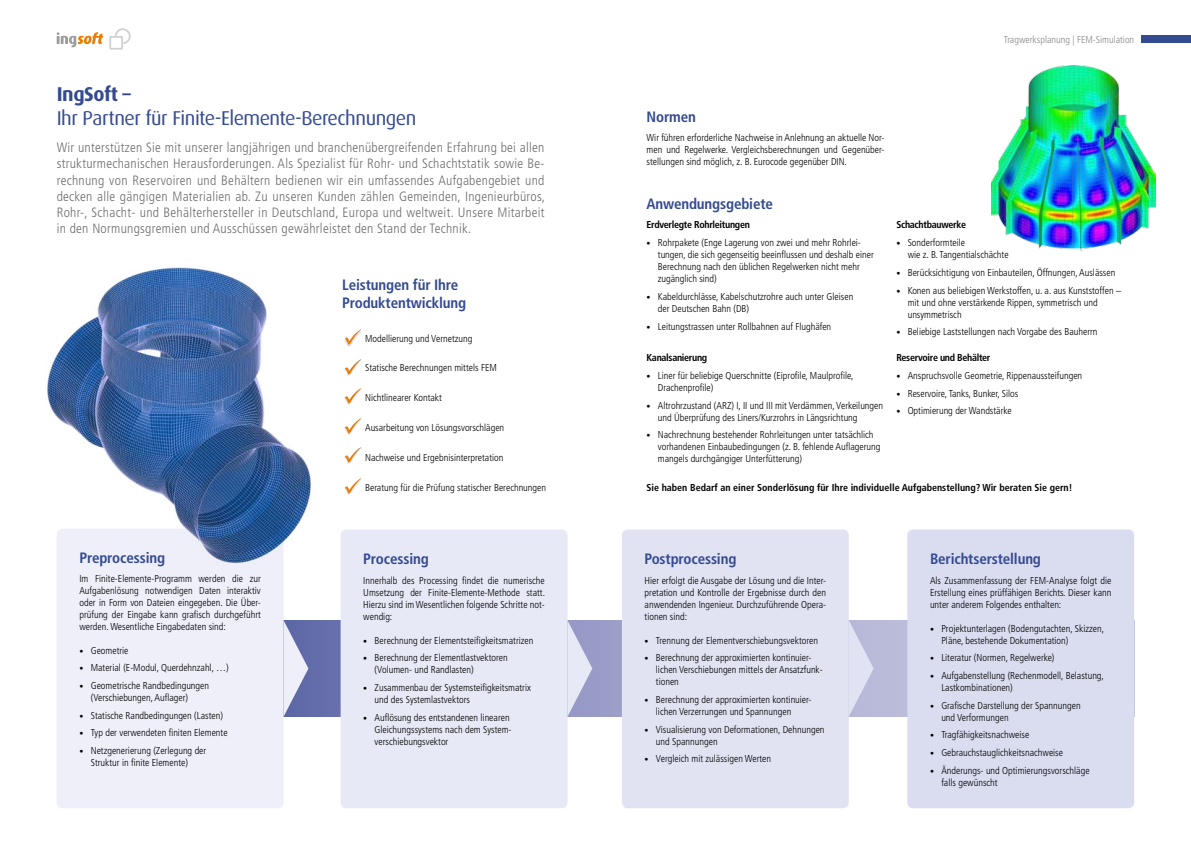
<style>
.page{position:relative;width:1191px;height:842px;background:#fff}
.page>*{position:absolute;margin:0;border:0;box-sizing:border-box;transform-origin:0 0}
.t1{font:20px "Dax";letter-spacing:-.025em;color:#344a91}
.t2{font:700 20px "Dax";letter-spacing:-.02em;color:#344a91}
.t3{font:700 condensed 15px/18px "Frutiger";letter-spacing:-.01em;color:#344a91}
.t4{font:300 condensed 13.5px/16.2px "Frutiger";letter-spacing:.02em;color:#6e6e6e;text-align:justify}
.t5{font:300 condensed 10px/12px "Frutiger";color:#000}
.t6{font:700 condensed 10px "Frutiger";letter-spacing:-.01em;color:#000}
.t7{font:700 condensed 10px "Frutiger";letter-spacing:-.03em;color:#000}
.t8{font:300 condensed 10px "Frutiger";color:#868786}
.s1{font-size:8px}
</style>
<div class="page">
<svg style="left:308px;top:620px;width:599px;height:97px;background:#9497c4"></svg>
<div style="left:907px;top:529px;width:227px;height:279px;background:#daddf0;border-radius:6px"></div>
<div style="left:57px;top:529px;width:226px;height:279px;background:#eeeff9;border-radius:6px"></div>
<div style="left:340px;top:529px;width:227px;height:279px;background:#e7e9f6;border-radius:6px"></div>
<div style="left:622px;top:529px;width:226px;height:279px;background:#e1e3f3;border-radius:6px"></div>
<svg style="left:283px;top:620px;width:25px;height:97px;background:#a7add0"></svg>
<svg style="left:567px;top:620px;width:25px;height:97px;background:#bfc1de"></svg>
<svg style="left:848px;top:620px;width:25px;height:97px;background:#cdcee6"></svg>
<img style="left:47px;top:267px;width:264px;height:297px">
<img style="left:992px;top:65px;width:163px;height:186px">
<div style="left:1141px;top:36px;width:50px;height:7px;background:#344a91"></div>
<svg style="left:57px;top:32px;width:46px;height:15px"></svg>
<svg style="left:109px;top:28px;width:22px;height:22px"></svg>
<div style="left:344px;top:417px;width:18px;height:18px;background:#000;opacity:.16"></div>
<div style="left:343px;top:388px;width:19px;height:18px;background:#000;opacity:.2"></div>
<div style="left:343px;top:386px;width:19px;height:17px;background:#fff"></div>
<div style="left:344px;top:387px;width:18px;height:17px;background:#000;opacity:.16"></div>
<svg style="left:344px;top:330px;width:17px;height:45px"></svg>
<svg style="left:344px;top:417px;width:17px;height:16px"></svg>
<svg style="left:344px;top:387px;width:17px;height:16px"></svg>
<svg style="left:344px;top:447px;width:17px;height:47px"></svg>
<p class="t8" style="left:1003px;top:34px;width:132px">Tragwerksplanung | FEM-Simulation</p>
<h1 class="t2" style="left:57px;top:82px;width:76px">IngSoft –</h1>
<h1 class="t1" style="left:57px;top:107px;width:361px">Ihr Partner für Finite-Elemente-Berechnungen</h1>
<p class="t4" style="left:57px;top:140px;width:490px">Wir unterstützen Sie mit unserer langjährigen und branchenübergreifenden Erfahrung bei allen strukturmechanischen Herausforderungen. Als Spezialist für Rohr- und Schachtstatik sowie Be&shy;rechnung von Reservoiren und Behältern bedienen wir ein umfassendes Aufgabengebiet und decken alle gängigen Materialien ab. Zu unseren Kunden zählen Gemeinden, Ingenieurbüros, Rohr-, Schacht- und Behälterhersteller in Deutschland, Europa und weltweit. Unsere Mitarbeit in den Normungsgremien und Ausschüssen gewährleistet den Stand der Technik.</p>
<h2 class="t3" style="left:646px;top:108px;width:51px">Normen</h2>
<p class="t5" style="left:646px;top:132px;width:239px;text-align:justify">Wir führen erforderliche Nachweise in Anlehnung an aktuelle Nor&shy;men und Regelwerke. Vergleichsberechnungen und Gegenüber&shy;stellungen sind möglich, z. B. Eurocode gegenüber DIN.</p>
<h2 class="t3" style="left:646px;top:195px;width:128px">Anwendungsgebiete</h2>
<p class="t7" style="left:896px;top:219px;width:71px">Schachtbauwerke</p>
<p class="t5" style="left:907px;top:237px;width:102px;text-indent:-11px"><span class="s1">•</span> Sonderformteile<br>wie z. B. Tangentialschächte</p>
<p class="t5" style="left:896px;top:266px;width:220px"><span class="s1">•</span> Berücksichtigung von Einbauteilen, Öffnungen, Auslässen</p>
<p class="t5" style="left:907px;top:284px;width:215px;text-indent:-11px"><span class="s1">•</span> Konen aus beliebigen Werkstoffen, u. a. aus Kunststoffen – mit und ohne verstärkende Rippen, symmetrisch und unsymmetrisch</p>
<p class="t5" style="left:896px;top:326px;width:203px"><span class="s1">•</span> Beliebige Laststellungen nach Vorgabe des Bauherrn</p>
<p class="t7" style="left:896px;top:352px;width:96px">Reservoire und Behälter</p>
<p class="t5" style="left:896px;top:370px;width:187px"><span class="s1">•</span> Anspruchsvolle Geometrie, Rippenaussteifungen</p>
<p class="t5" style="left:896px;top:387px;width:123px"><span class="s1">•</span> Reservoire, Tanks, Bunker, Silos</p>
<p class="t5" style="left:896px;top:405px;width:117px"><span class="s1">•</span> Optimierung der Wandstärke</p>
<p class="t7" style="left:646px;top:219px;width:105px">Erdverlegte Rohrleitungen</p>
<p class="t5" style="left:658px;top:237px;width:217px;text-indent:-11px"><span class="s1">•</span> Rohrpakete (Enge Lagerung von zwei und mehr Rohrlei&shy;tungen, die sich gegenseitig beeinflussen und deshalb einer Berechnung nach den üblichen Regelwerken nicht mehr zugänglich sind)</p>
<p class="t5" style="left:658px;top:290px;width:197px;text-indent:-11px"><span class="s1">•</span> Kabeldurchlässe, Kabelschutzrohre auch unter Gleisen der Deutschen Bahn (DB)</p>
<p class="t5" style="left:646px;top:320px;width:186px"><span class="s1">•</span> Leitungstrassen unter Rollbahnen auf Flughäfen</p>
<p class="t7" style="left:646px;top:352px;width:62px">Kanalsanierung</p>
<p class="t5" style="left:658px;top:370px;width:197px;text-indent:-11px"><span class="s1">•</span> Liner für beliebige Querschnitte (Eiprofile, Maulprofile,<br>Drachenprofile)</p>
<p class="t5" style="left:658px;top:399px;width:227px;text-indent:-11px"><span class="s1">•</span> Altrohrzustand (ARZ) I, II und III mit Verdämmen, Verkeilungen und Überprüfung des Liners/Kurzrohrs in Längsrichtung</p>
<p class="t5" style="left:658px;top:429px;width:224px;text-indent:-11px"><span class="s1">•</span> Nachrechnung bestehender Rohrleitungen unter tatsächlich vorhandenen Einbaubedingungen (z. B. fehlende Auflagerung mangels durchgängiger Unterfütterung)</p>
<h2 class="t3" style="left:342px;top:276px;width:126px">Leistungen für Ihre<br>Produktentwicklung</h2>
<p class="t5" style="left:365px;top:332px;width:109px">Modellierung und Vernetzung</p>
<p class="t5" style="left:365px;top:362px;width:133px">Statische Berechnungen mittels FEM</p>
<p class="t5" style="left:365px;top:392px;width:78px">Nichtlinearer Kontakt</p>
<p class="t5" style="left:365px;top:422px;width:141px">Ausarbeitung von Lösungsvorschlägen</p>
<p class="t5" style="left:365px;top:452px;width:140px">Nachweise und Ergebnisinterpretation</p>
<p class="t5" style="left:365px;top:481px;width:182px">Beratung für die Prüfung statischer Berechnungen</p>
<p class="t6" style="left:646px;top:481px;width:427px">Sie haben Bedarf an einer Sonderlösung für Ihre individuelle Aufgabenstellung? Wir beraten Sie gern!</p>
<h2 class="t3" style="left:79px;top:548px;width:87px">Preprocessing</h2>
<p class="t5" style="left:79px;top:572px;width:183px;text-align:justify">Im Finite-Elemente-Programm werden die zur Aufgabenlösung notwendigen Daten interaktiv oder in Form von Dateien eingegeben. Die Über&shy;prüfung der Eingabe kann grafisch durchgeführt werden. Wesentliche Eingabedaten sind:</p>
<p class="t5" style="left:79px;top:644px;width:51px"><span class="s1">•</span> Geometrie</p>
<p class="t5" style="left:79px;top:662px;width:151px"><span class="s1">•</span> Material (E-Modul, Querdehnzahl, …)</p>
<p class="t5" style="left:91px;top:680px;width:120px;text-indent:-11px"><span class="s1">•</span> Geometrische Randbedingungen (Verschiebungen, Auflager)</p>
<p class="t5" style="left:79px;top:709px;width:145px"><span class="s1">•</span> Statische Randbedingungen (Lasten)</p>
<p class="t5" style="left:79px;top:727px;width:150px"><span class="s1">•</span> Typ der verwendeten finiten Elemente</p>
<p class="t5" style="left:91px;top:745px;width:117px;text-indent:-11px"><span class="s1">•</span> Netzgenerierung (Zerlegung der<br>Struktur in finite Elemente)</p>
<h2 class="t3" style="left:363px;top:550px;width:67px">Processing</h2>
<p class="t5" style="left:363px;top:574px;width:183px;text-align:justify">Innerhalb des Processing findet die numerische Umsetzung der Finite-Elemente-Methode statt.<br>Hierzu sind im Wesentlichen folgende Schritte not&shy;wendig:</p>
<p class="t5" style="left:363px;top:634px;width:172px"><span class="s1">•</span> Berechnung der Elementsteifigkeitsmatrizen</p>
<p class="t5" style="left:375px;top:652px;width:135px;text-indent:-11px"><span class="s1">•</span> Berechnung der Elementlastvektoren (Volumen- und Randlasten)</p>
<p class="t5" style="left:375px;top:681px;width:158px;text-indent:-11px"><span class="s1">•</span> Zusammenbau der Systemsteifigkeitsmatrix und des Systemlastvektors</p>
<p class="t5" style="left:375px;top:711px;width:138px;text-indent:-11px"><span class="s1">•</span> Auflösung des entstandenen linearen<br>Gleichungssystems nach dem System&shy;verschiebungsvektor</p>
<h2 class="t3" style="left:644px;top:550px;width:93px">Postprocessing</h2>
<p class="t5" style="left:644px;top:574px;width:183px;text-align:justify">Hier erfolgt die Ausgabe der Lösung und die Inter&shy;pretation und Kontrolle der Ergebnisse durch den anwendenden Ingenieur. Durchzuführende Opera&shy;tionen sind:</p>
<p class="t5" style="left:644px;top:634px;width:175px"><span class="s1">•</span> Trennung der Elementverschiebungsvektoren</p>
<p class="t5" style="left:656px;top:652px;width:168px;text-indent:-11px"><span class="s1">•</span> Berechnung der approximierten kontinuier&shy;lichen Verschiebungen mittels der Ansatzfunk&shy;tionen</p>
<p class="t5" style="left:656px;top:693px;width:157px;text-indent:-11px"><span class="s1">•</span> Berechnung der approximierten kontinuier&shy;lichen Verzerrungen und Spannungen</p>
<p class="t5" style="left:656px;top:723px;width:170px;text-indent:-11px"><span class="s1">•</span> Visualisierung von Deformationen, Dehnungen und Spannungen</p>
<p class="t5" style="left:644px;top:753px;width:128px"><span class="s1">•</span> Vergleich mit zulässigen Werten</p>
<h2 class="t3" style="left:930px;top:550px;width:112px">Berichtserstellung</h2>
<p class="t5" style="left:930px;top:574px;width:183px;text-align:justify">Als Zusammenfassung der FEM-Analyse folgt die Erstellung eines prüffähigen Berichts. Dieser kann unter anderem Folgendes enthalten:</p>
<p class="t5" style="left:941px;top:622px;width:164px;text-indent:-11px"><span class="s1">•</span> Projektunterlagen (Bodengutachten, Skizzen,<br>Pläne, bestehende Dokumentation)</p>
<p class="t5" style="left:930px;top:652px;width:126px"><span class="s1">•</span> Literatur (Normen, Regelwerke)</p>
<p class="t5" style="left:941px;top:669px;width:164px;text-indent:-11px"><span class="s1">•</span> Aufgabenstellung (Rechenmodell, Belastung,<br>Lastkombinationen)</p>
<p class="t5" style="left:941px;top:699px;width:141px;text-indent:-11px"><span class="s1">•</span> Grafische Darstellung der Spannungen und Verformungen</p>
<p class="t5" style="left:930px;top:729px;width:101px"><span class="s1">•</span> Tragfähigkeitsnachweise</p>
<p class="t5" style="left:930px;top:747px;width:135px"><span class="s1">•</span> Gebrauchstauglichkeitsnachweise</p>
<p class="t5" style="left:941px;top:764px;width:150px;text-indent:-11px"><span class="s1">•</span> Änderungs- und Optimierungsvorschläge falls gewünscht</p>
</div>
